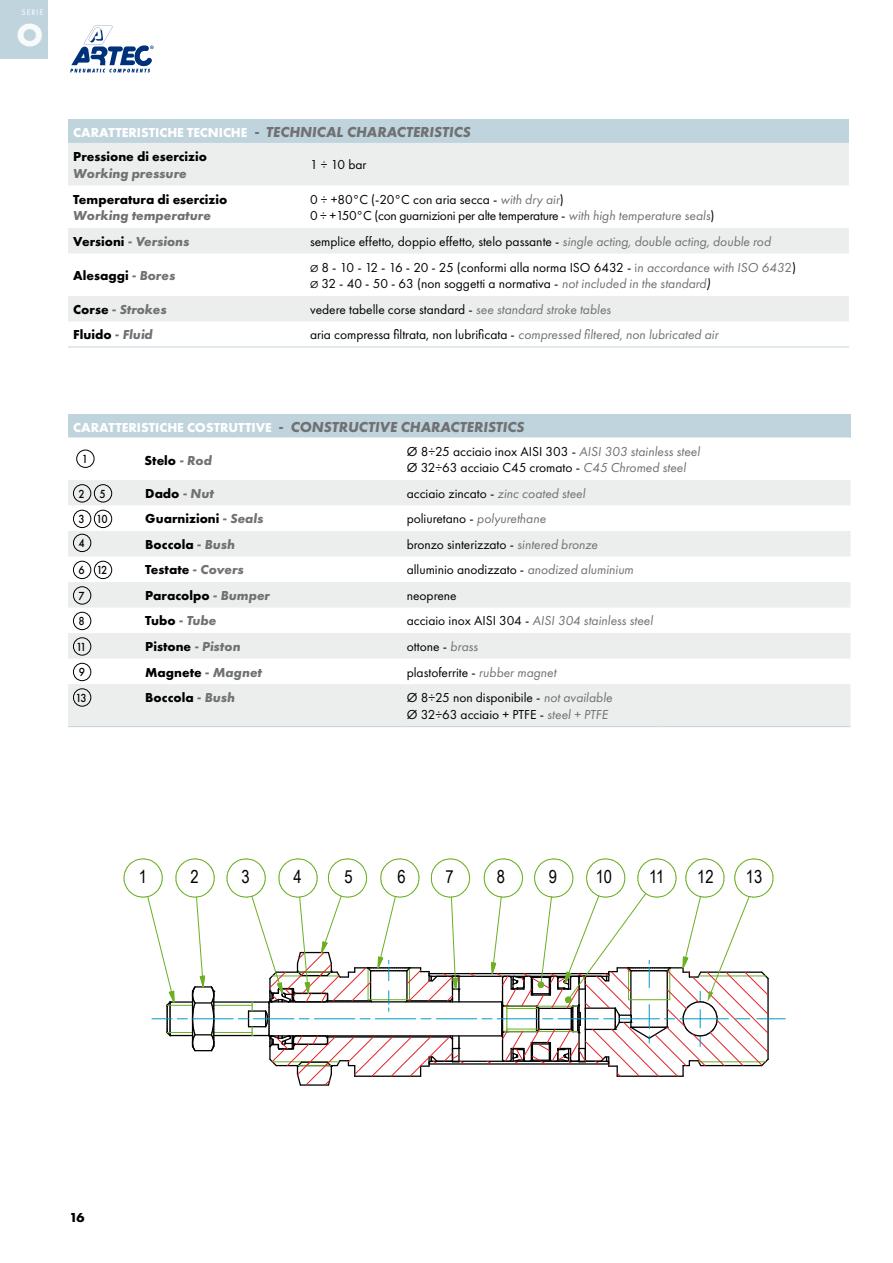
<style>
.page{position:relative;width:893px;height:1263px;background:#fff}
.page>*{position:absolute;margin:0;border:0;box-sizing:border-box;transform-origin:0 0}
.t1{font:700 32.85px "Futura PT";color:#f8fbfc}
.t2{font:18px "Arial Narrow";color:#000204}
.t3{font:italic 700 15px "Futura PT";color:#707172}
.t4{font:13.5px/16.5px "Futura PT";color:#000}
.t5{font:700 13.5px "Futura PT";color:#000}
.t6{font:13.5px/16.5px "Futura PT";letter-spacing:-.02em;color:#000}
.t7{font:italic 700 13.5px "Futura PT";color:#707172}
.t8{font:italic 13.5px "Futura PT";color:#707172}
.t9{font:500 12.15px "Futura PT";letter-spacing:-.115em;color:#000;scale:.91 1}
.t10{font:8.25px "Futura PT";letter-spacing:.11em;color:#fff}
.s1{font-style:normal;font-size:13.5px;color:#fff}
.s2{font-style:italic;color:#707172}
.s3{font-style:normal;color:#000}
.s4{font-size:10.5px}
.s5{color:#707172}
.s6{font-style:italic}
</style>
<div class="page">
<svg style="left:70px;top:26px;width:84px;height:47px"></svg>
<div style="left:0;top:0;width:48px;height:59px;background:#c0d4de"></div>
<div style="left:68px;top:119px;width:781px;height:24px;background:#c0d4de"></div>
<div style="left:68px;top:143px;width:781px;height:42px;background:#eceded"></div>
<svg style="left:68px;top:228px;width:781px;height:93px;fill:#eceded"></svg>
<hr style="left:68px;top:347px;width:237px;height:1px;background:#c0d4de">
<hr style="left:305px;top:347px;width:256px;height:1px;background:#c0d4de">
<hr style="left:561px;top:347px;width:288px;height:1px;background:#c0d4de">
<div style="left:68px;top:414px;width:782px;height:23px;background:#c0d4de"></div>
<svg style="left:68px;top:437px;width:782px;height:31px"></svg>
<div style="left:68px;top:480px;width:782px;height:25px;background:#eceded"></div>
<svg style="left:68px;top:531px;width:782px;height:195px;fill:#eceded"></svg>
<hr style="left:68px;top:726px;width:333px;height:1px;background:#c0d4de">
<hr style="left:401px;top:726px;width:258px;height:1px;background:#c0d4de">
<hr style="left:659px;top:726px;width:191px;height:1px;background:#c0d4de">
<div style="left:77px;top:450px;width:17px;height:18px;border:1px solid #000;border-radius:50%"></div>
<div style="left:73px;top:484px;width:18px;height:18px;border:1px solid #000;border-radius:50%"></div>
<div style="left:94px;top:484px;width:18px;height:18px;border:1px solid #000;border-radius:50%"></div>
<div style="left:73px;top:510px;width:18px;height:18px;border:1px solid #000;border-radius:50%"></div>
<div style="left:94px;top:510px;width:18px;height:18px;border:1px solid #000;border-radius:50%"></div>
<div style="left:73px;top:534px;width:18px;height:18px;border:1px solid #000;border-radius:50%"></div>
<div style="left:73px;top:561px;width:18px;height:18px;border:1px solid #000;border-radius:50%"></div>
<div style="left:94px;top:561px;width:18px;height:18px;border:1px solid #000;border-radius:50%"></div>
<div style="left:73px;top:586px;width:18px;height:18px;border:1px solid #000;border-radius:50%"></div>
<div style="left:73px;top:612px;width:18px;height:18px;border:1px solid #000;border-radius:50%"></div>
<div style="left:73px;top:638px;width:18px;height:17px;border:1px solid #000;border-radius:50%"></div>
<div style="left:73px;top:663px;width:18px;height:18px;border:1px solid #000;border-radius:50%"></div>
<div style="left:73px;top:689px;width:18px;height:17px;border:1px solid #000;border-radius:50%"></div>
<hr style="left:269px;top:1001px;width:233px;height:1px;background:#000">
<hr style="left:269px;top:1035px;width:233px;height:1px;background:#000">
<hr style="left:214px;top:1001px;width:55px;height:2px;background:#000">
<hr style="left:214px;top:1035px;width:55px;height:1px;background:#000">
<hr style="left:214px;top:1005px;width:38px;height:1px;background:#6bb022">
<hr style="left:214px;top:1032px;width:38px;height:1px;background:#6bb022">
<hr style="left:431px;top:976px;width:176px;height:1px;background:#000">
<hr style="left:429px;top:973px;width:180px;height:1px;background:#000">
<hr style="left:429px;top:1063px;width:180px;height:1px;background:#000">
<hr style="left:431px;top:1061px;width:176px;height:1px;background:#000">
<hr style="left:436px;top:1018px;width:41px;height:1px;background:#009ac8">
<hr style="left:193px;top:1018px;width:40px;height:1px;background:#009ac8">
<svg style="left:124px;top:859px;width:92px;height:193px"></svg>
<svg style="left:227px;top:859px;width:249px;height:227px"></svg>
<svg style="left:482px;top:859px;width:303px;height:218px"></svg>
<p class="t10" style="left:22px;top:7px;width:23px">SERIE</p>
<h1 class="t1" style="left:17px;top:14px;width:28px">O</h1>
<p class="t3" style="left:73px;top:123px;width:399px"><span class="s1">CARATTERISTICHE TECNICHE</span> - TECHNICAL CHARACTERISTICS</p>
<p class="t5" style="left:73px;top:148px;width:135px">Pressione di esercizio</p>
<p class="t7" style="left:73px;top:165px;width:115px">Working pressure</p>
<p class="t4" style="left:310px;top:156px;width:58px">1 ÷ 10 bar</p>
<p class="t5" style="left:73px;top:190px;width:156px">Temperatura di esercizio</p>
<p class="t7" style="left:73px;top:207px;width:139px">Working temperature</p>
<p class="t6" style="left:310px;top:191px;width:406px">0 ÷ +80°C (-20°C con aria secca - <span class="s2">with dry air</span>)<br>0 ÷ +150°C (con guarnizioni per alte temperature - <span class="s2">with high temperature seals</span>)</p>
<p class="t7" style="left:73px;top:233px;width:118px"><span class="s3">Versioni</span> - Versions</p>
<p class="t4" style="left:310px;top:233px;width:462px">semplice effetto, doppio effetto, stelo passante - <span class="s2">single acting, double acting, double rod</span></p>
<p class="t5" style="left:73px;top:267px;width:104px">Alesaggi <span class="s2">- Bores</span></p>
<p class="t4" style="left:310px;top:259px;width:487px"><span class="s4">Ø</span> 8 - 10 - 12 - 16 - 20 - 25 (conformi alla norma ISO 6432 - <span class="s5">i</span><span class="s2">n accordance with ISO 643</span><span class="s5">2</span>)<br><span class="s4">Ø</span> 32 - 40 - 50 - 63 (non soggetti a normativa - <span class="s2">not included in the standard</span><span class="s6">)</span></p>
<p class="t7" style="left:73px;top:301px;width:95px"><span class="s3">Corse</span> - Strokes</p>
<p class="t4" style="left:310px;top:301px;width:302px">vedere tabelle corse standard - <span class="s2">see standard stroke tables</span></p>
<p class="t5" style="left:73px;top:326px;width:81px">Fluido <span class="s2">- Fluid</span></p>
<p class="t4" style="left:310px;top:326px;width:410px">aria compressa filtrata, non lubrificata - <span class="s2">compressed filtered, non lubricated air</span></p>
<p class="t3" style="left:73px;top:417px;width:453px"><span class="s1">CARATTERISTICHE COSTRUTTIVE</span> - CONSTRUCTIVE CHARACTERISTICS</p>
<p class="t9" style="left:82px;top:452px;width:8px">1</p>
<p class="t5" style="left:145px;top:451px;width:69px">Stelo <span class="s2">- Rod</span></p>
<p class="t4" style="left:407px;top:443px;width:295px">Ø 8÷25 acciaio inox AISI 303 - <span class="s2">AISI 303 stainless steel<br></span>Ø 32÷63 acciaio C45 cromato - <span class="s2">C45 Chromed steel</span></p>
<p class="t9" style="left:79px;top:486px;width:31px">2 5</p>
<p class="t5" style="left:145px;top:484px;width:70px">Dado <span class="s2">- Nut</span></p>
<p class="t4" style="left:407px;top:485px;width:180px">acciaio zincato - <span class="s2">zinc coated steel</span></p>
<p class="t9" style="left:79px;top:512px;width:34px">3 10</p>
<p class="t5" style="left:145px;top:510px;width:120px">Guarnizioni <span class="s2">- Seals</span></p>
<p class="t4" style="left:407px;top:511px;width:141px">poliuretano - <span class="s2">polyurethane</span></p>
<p class="t9" style="left:79px;top:536px;width:8px">4</p>
<p class="t5" style="left:145px;top:535px;width:91px">Boccola <span class="s2">- Bush</span></p>
<p class="t4" style="left:407px;top:536px;width:192px">bronzo sinterizzato - <span class="s2">sintered bronze</span></p>
<p class="t9" style="left:79px;top:563px;width:33px">6 12</p>
<p class="t5" style="left:145px;top:561px;width:100px">Testate <span class="s2">- Covers</span></p>
<p class="t4" style="left:407px;top:562px;width:228px">alluminio anodizzato - <span class="s2">anodized aluminium</span></p>
<p class="t9" style="left:79px;top:588px;width:8px">7</p>
<p class="t5" style="left:145px;top:587px;width:126px">Paracolpo <span class="s2">- Bumper</span></p>
<p class="t4" style="left:407px;top:587px;width:52px">neoprene</p>
<p class="t9" style="left:79px;top:614px;width:8px">8</p>
<p class="t7" style="left:145px;top:612px;width:73px"><span class="s3">Tubo</span> - Tube</p>
<p class="t8" style="left:407px;top:613px;width:248px"><span class="s3">acciaio inox AISI 304 -</span> AISI 304 stainless steel</p>
<p class="t9" style="left:76px;top:639px;width:13px">11</p>
<p class="t5" style="left:145px;top:638px;width:97px">Pistone <span class="s2">- Piston</span></p>
<p class="t4" style="left:407px;top:638px;width:73px">ottone - <span class="s2">brass</span></p>
<p class="t9" style="left:79px;top:665px;width:8px">9</p>
<p class="t5" style="left:145px;top:663px;width:118px">Magnete <span class="s2">- Magnet</span></p>
<p class="t4" style="left:407px;top:664px;width:151px">plastoferrite - <span class="s2">rubber magnet</span></p>
<p class="t9" style="left:75px;top:690px;width:14px">13</p>
<p class="t5" style="left:145px;top:689px;width:91px">Boccola <span class="s2">- Bush</span></p>
<p class="t4" style="left:407px;top:689px;width:207px">Ø 8÷25 non disponibile - <span class="s2">not available<br></span>Ø 32÷63 acciaio + PTFE - <span class="s2">steel + PTFE</span></p>
<h2 class="t2" style="left:139px;top:863px;width:10px">1</h2>
<h2 class="t2" style="left:190px;top:863px;width:10px">2</h2>
<h2 class="t2" style="left:241px;top:863px;width:10px">3</h2>
<h2 class="t2" style="left:293px;top:863px;width:10px">4</h2>
<h2 class="t2" style="left:344px;top:863px;width:10px">5</h2>
<h2 class="t2" style="left:397px;top:863px;width:10px">6</h2>
<h2 class="t2" style="left:446px;top:863px;width:10px">7</h2>
<h2 class="t2" style="left:497px;top:863px;width:10px">8</h2>
<h2 class="t2" style="left:549px;top:863px;width:10px">9</h2>
<h2 class="t2" style="left:596px;top:863px;width:18px">10</h2>
<h2 class="t2" style="left:649px;top:863px;width:17px">11</h2>
<h2 class="t2" style="left:697px;top:863px;width:18px">12</h2>
<h2 class="t2" style="left:746px;top:863px;width:18px">13</h2>
<p class="t5" style="left:70px;top:1209px;width:17px">16</p>
</div>
